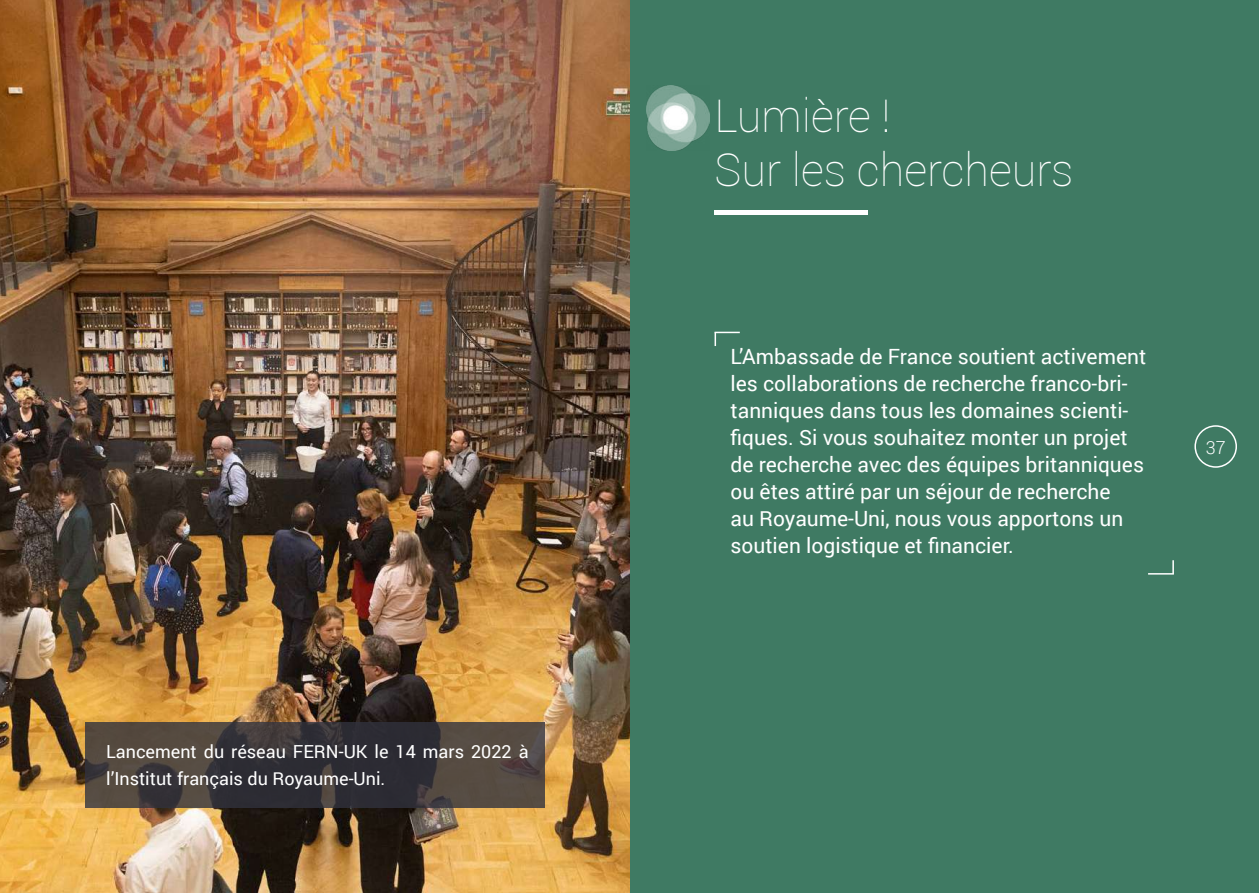
<style>
.page{position:relative;width:1259px;height:893px;background:#fff}
.page>*{position:absolute;margin:0;border:0;box-sizing:border-box;transform-origin:0 0}
.t1{font:100 45px/54px "Roboto";color:#fff}
.t2{font:21px/27px "Roboto";color:#fff}
.t3{font:18px/27px "Roboto";color:#fff}
.t4{font:300 18px "Roboto";color:#fff}
</style>
<div class="page">
<div style="left:629px;top:0;width:630px;height:893px;background:#3f7a63"></div>
<div style="left:1194px;top:425px;width:43px;height:43px;border:2px solid #fff;border-radius:50%"></div>
<div style="left:714px;top:210px;width:153px;height:5px;background:#fff"></div>
<svg style="left:714px;top:332px;width:26px;height:14px"></svg>
<hr style="left:1148px;top:573px;width:26px;height:2px;background:#fff">
<svg style="left:1172px;top:560px;width:2px;height:13px"></svg>
<img style="left:0;top:0;width:629px;height:893px">
<svg style="left:85px;top:723px;width:459px;height:85px;background:#413b3b"></svg>
<img style="left:646px;top:85px;width:63px;height:66px">
<p class="t3" style="left:106px;top:737px;width:424px">Lancement du réseau FERN-UK le 14 mars 2022 à l’Institut français du Royaume-Uni.</p>
<h1 class="t1" style="left:714px;top:88px;width:361px">Lumière !<br>Sur les chercheurs</h1>
<p class="t2" style="left:730px;top:343px;width:417px">L’Ambassade de France soutient activement les collaborations de recherche franco-bri&shy;tanniques dans tous les domaines scienti&shy;fiques. Si vous souhaitez monter un projet de recherche avec des équipes britanniques ou êtes attiré par un séjour de recherche<br>au Royaume-Uni, nous vous apportons un soutien logistique et financier.</p>
<p class="t4" style="left:1205px;top:435px;width:21px">37</p>
</div>
